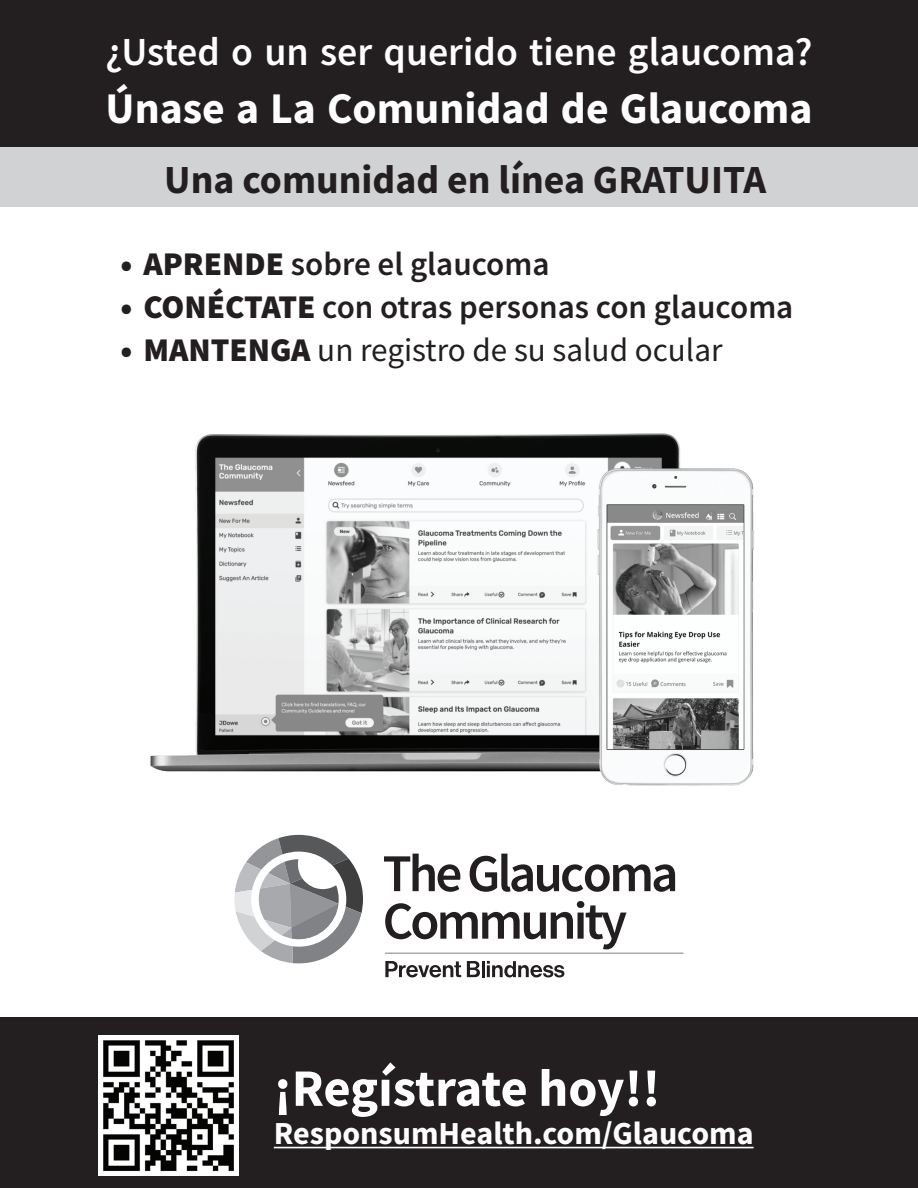
<style>
.page{position:relative;width:918px;height:1188px;background:#fff}
.page>*{position:absolute;margin:0;border:0;box-sizing:border-box;transform-origin:0 0}
.t1{font:700 52.65px "Source Sans Pro";letter-spacing:-.01em;color:#fff}
.t2{font:700 43.8px "Source Sans Pro";color:#fff}
.t3{font:700 39.9px "Source Sans Pro";color:#231f20}
.t4{font:600 39.75px "Source Sans Pro";color:#fff}
.t5{font:600 33.15px "Source Sans Pro";color:#231f20}
.t6{font:33.15px "Source Sans Pro";color:#231f20}
.t7{font:700 32.1px "Source Sans Pro";color:#fff}
.s1{font-weight:900}
</style>
<div class="page">
<div style="left:0;top:143px;width:918px;height:64px;background:#d1d2d4"></div>
<img style="left:150px;top:433px;width:604px;height:402px">
<div style="left:0;top:0;width:918px;height:147px;background:#231f20"></div>
<div style="left:0;top:1017px;width:918px;height:171px;background:#231f20"></div>
<svg style="left:234px;top:835px;width:129px;height:128px"></svg>
<svg style="left:385px;top:961px;width:76px;height:16px"></svg>
<svg style="left:467px;top:961px;width:13px;height:16px"></svg>
<hr style="left:482px;top:961px;width:3px;height:16px;background:#231f20">
<svg style="left:487px;top:961px;width:77px;height:16px"></svg>
<hr style="left:385px;top:953px;width:299px;height:1px;background:#817f83">
<svg style="left:384px;top:854px;width:76px;height:38px"></svg>
<svg style="left:470px;top:854px;width:205px;height:38px"></svg>
<svg style="left:385px;top:901px;width:242px;height:48px"></svg>
<img style="left:98px;top:1035px;width:141px;height:141px">
<hr style="left:274px;top:1147px;width:480px;height:1px;background:#fff">
<p class="t4" style="left:106px;top:26px;width:708px">¿Usted o un ser querido tiene glaucoma?</p>
<h2 class="t2" style="left:106px;top:79px;width:708px">Únase a La Comunidad de Glaucoma</h2>
<p class="t3" style="left:164px;top:152px;width:604px">Una comunidad en línea GRATUITA</p>
<p class="t5" style="left:120px;top:242px;width:431px"><span class="s1">• APRENDE</span> sobre el glaucoma</p>
<p class="t5" style="left:120px;top:285px;width:675px"><span class="s1">• CONÉCTATE</span> con otras personas con glaucoma</p>
<p class="t6" style="left:120px;top:329px;width:604px"><span class="s1">• MANTENGA</span> un registro de su salud ocular</p>
<h1 class="t1" style="left:274px;top:1053px;width:388px">¡Regístrate hoy!!</h1>
<p class="t7" style="left:274px;top:1112px;width:481px">ResponsumHealth.com/Glaucoma</p>
</div>
